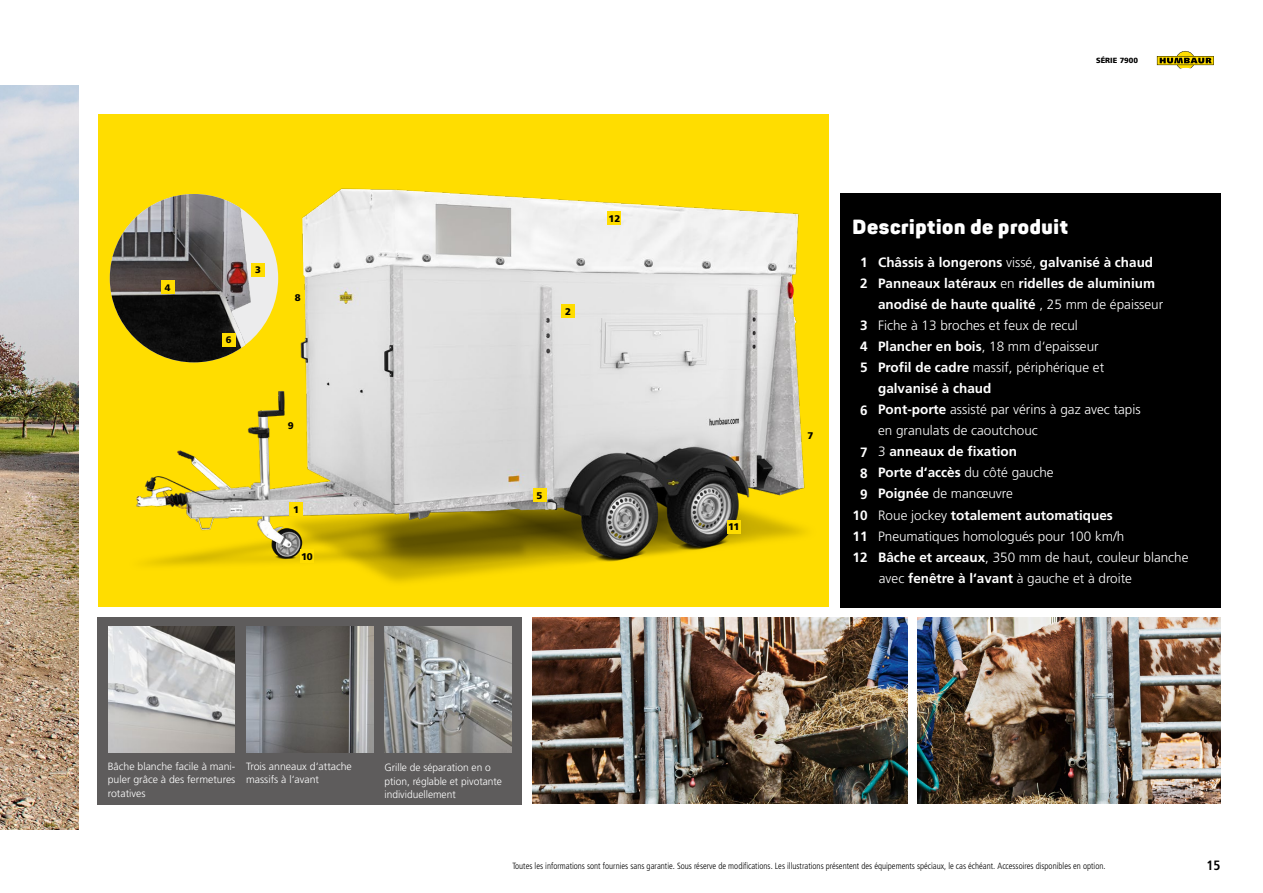
<style>
.page{position:relative;width:1263px;height:893px;background:#fff}
.page>*{position:absolute;margin:0;border:0;box-sizing:border-box;transform-origin:0 0}
.t1{font:900 20.25px "Panton";letter-spacing:.03em;color:#fff}
.t2{font:13.5px/21px "Frutiger LT 45 Lt";color:#fff}
.t3{font:13.5px/21px "Frutiger LT 65 Bd";color:#fff}
.t4{font:13.5px "Frutiger LT 67 Bd Cn";color:#000}
.t5{font:10.5px/13.5px "Frutiger LT 45 Lt";color:#fff}
.t6{font:9.75px "Frutiger LT 75 Blk";color:#000}
.t7{font:9.45px "Frutiger LT 75 Blk";color:#000}
.t8{font:9px "Frutiger LT 47 Lt Cn";color:#000}
.t9{font:7.5px "Frutiger LT 75 Blk";color:#000}
.s1{font-family:"Frutiger LT 45 Lt"}
.s2{font-family:"Frutiger LT 65 Bd"}
</style>
<div class="page">
<svg style="left:1157px;top:51px;width:57px;height:19px"></svg>
<img style="left:0;top:85px;width:79px;height:744px">
<div style="left:98px;top:617px;width:424px;height:187px;background:#5e5c5c"></div>
<img style="left:108px;top:626px;width:127px;height:127px">
<img style="left:385px;top:626px;width:126px;height:127px">
<img style="left:247px;top:626px;width:126px;height:127px">
<img style="left:533px;top:617px;width:375px;height:187px">
<img style="left:918px;top:617px;width:302px;height:187px">
<div style="left:98px;top:114px;width:730px;height:493px;background:#fd0"></div>
<div style="left:840px;top:193px;width:380px;height:415px;background:#000"></div>
<img style="left:109px;top:114px;width:720px;height:479px">
<div style="left:561px;top:304px;width:14px;height:14px;background:#fd0"></div>
<div style="left:607px;top:211px;width:14px;height:14px;background:#fd0"></div>
<div style="left:533px;top:488px;width:13px;height:14px;background:#fd0"></div>
<div style="left:289px;top:502px;width:14px;height:14px;background:#fd0"></div>
<div style="left:300px;top:549px;width:14px;height:14px;background:#fd0"></div>
<div style="left:284px;top:418px;width:14px;height:14px;background:#fd0"></div>
<div style="left:803px;top:429px;width:14px;height:13px;background:#fd0"></div>
<div style="left:291px;top:290px;width:14px;height:14px;background:#fd0"></div>
<div style="left:727px;top:520px;width:14px;height:13px;background:#fd0"></div>
<p class="t7" style="left:165px;top:282px;width:7px">4</p>
<p class="t7" style="left:255px;top:264px;width:7px">3</p>
<p class="t7" style="left:226px;top:334px;width:7px">6</p>
<p class="t6" style="left:295px;top:292px;width:7px">8</p>
<p class="t6" style="left:288px;top:419px;width:7px">9</p>
<p class="t6" style="left:293px;top:503px;width:7px">1</p>
<p class="t6" style="left:301px;top:551px;width:13px">10</p>
<p class="t6" style="left:565px;top:305px;width:7px">2</p>
<p class="t6" style="left:608px;top:212px;width:13px">12</p>
<p class="t6" style="left:536px;top:490px;width:7px">5</p>
<p class="t6" style="left:728px;top:521px;width:13px">11</p>
<p class="t9" style="left:1096px;top:56px;width:43px">SÉRIE 7900</p>
<p class="t6" style="left:807px;top:430px;width:7px">7</p>
<h1 class="t1" style="left:853px;top:213px;width:217px">Description de produit</h1>
<p class="t3" style="left:860px;top:252px;width:295px">1 Châssis à longerons <span class="s1">vissé,</span> galvanisé à chaud</p>
<p class="t3" style="left:860px;top:273px;width:296px">2 Panneaux latéraux <span class="s1">en</span> ridelles de aluminium</p>
<p class="t3" style="left:878px;top:294px;width:287px">anodisé de haute qualité <span class="s1">, 25 mm de épaisseur</span></p>
<p class="t2" style="left:860px;top:315px;width:246px"><span class="s2">3</span> Fiche à 13 broches et feux de recul<br><span class="s2">4 Plancher en bois</span>, 18 mm d‘epaisseur<br><span class="s2">5 Profil de cadre</span> massif, périphérique et</p>
<p class="t3" style="left:878px;top:378px;width:115px">galvanisé à chaud</p>
<p class="t2" style="left:878px;top:399px;width:264px;text-indent:-18px"><span class="s2">6 Pont-porte</span> assisté par vérins à gaz avec tapis en granulats de caoutchouc</p>
<p class="t3" style="left:860px;top:441px;width:195px">7 <span class="s1">3</span> anneaux de fixation<br>8 Porte d‘accès <span class="s1">du côté gauche</span></p>
<p class="t2" style="left:860px;top:483px;width:154px"><span class="s2">9 Poignée</span> de manœuvre</p>
<p class="t3" style="left:853px;top:504px;width:262px">10 <span class="s1">Roue jockey</span> totalement automatiques</p>
<p class="t2" style="left:853px;top:525px;width:273px"><span class="s2">11</span> Pneumatiques homologués pour 100 km/h</p>
<p class="t2" style="left:853px;top:546px;width:337px"><span class="s2">12 Bâche et arceaux</span>, 350 mm de haut, couleur blanche</p>
<p class="t2" style="left:879px;top:567px;width:255px">avec <span class="s2">fenêtre à l‘avant</span> à gauche et à droite</p>
<p class="t5" style="left:108px;top:760px;width:129px;text-align:justify">Bâche blanche facile à mani&shy;puler grâce à des fermetures rotatives</p>
<p class="t5" style="left:384px;top:761px;width:119px">Grille de séparation en o ption, réglable et pivotante individuellement</p>
<p class="t5" style="left:246px;top:760px;width:107px">Trois anneaux d‘attache massifs à l‘avant</p>
<p class="t8" style="left:512px;top:861px;width:595px">Toutes les informations sont fournies sans garantie. Sous réserve de modifications. Les illustrations présentent des équipements spéciaux, le cas échéant. Accessoires disponibles en option.</p>
<p class="t4" style="left:1206px;top:857px;width:16px">15</p>
</div>
